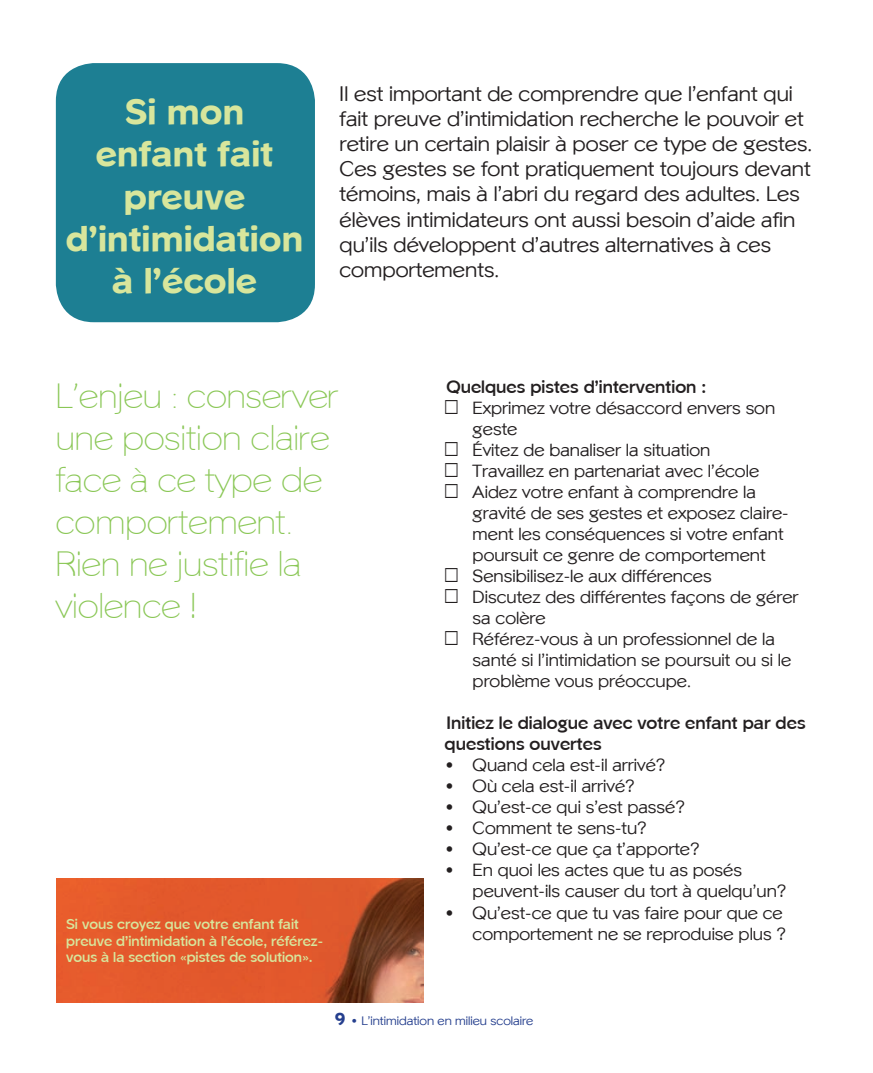
<style>
.page{position:relative;width:873px;height:1073px;background:#fff}
.page>*{position:absolute;margin:0;border:0;box-sizing:border-box;transform-origin:0 0}
.t1{font:35px/42px "Phinster Fine";color:#8ac756}
.t2{font:800 35px/42px "Phinster";color:#d8e69c;text-align:center}
.t3{font:21px/25.2px "Phinster";color:#231f20}
.t4{font:17.5px/21px "Phinster";color:#231f20}
.t5{font:700 17.5px/21px "Phinster";color:#231f20}
.t6{font:700 14px/16.8px "Phinster";color:#d7e69c}
.t7{font:12.25px "Phinster";color:#253f8e}
.s1{font-weight:800;font-size:17.5px}
</style>
<div class="page">
<div style="left:56px;top:63px;width:259px;height:259px;background:#1d7f93;border-radius:38px"></div>
<img style="left:56px;top:878px;width:367px;height:124px">
<h1 class="t2" style="left:66px;top:91px;width:239px">Si mon enfant fait preuve d’intimidation à l’école</h1>
<p class="t3" style="left:339px;top:81px;width:474px">Il est important de comprendre que l’enfant qui fait preuve d’intimidation recherche le pouvoir et retire un certain plaisir à poser ce type de gestes.<br>Ces gestes se font pratiquement toujours devant témoins, mais à l’abri du regard des adultes. Les élèves intimidateurs ont aussi besoin d’aide afin qu’ils développent d’autres alternatives à ces comportements.</p>
<h1 class="t1" style="left:56px;top:374px;width:285px">L’enjeu : conserver une position claire face à ce type de comportement.<br>Rien ne justifie la violence !</h1>
<p class="t6" style="left:66px;top:915px;width:258px">Si vous croyez que votre enfant fait preuve d’intimidation à l’école, référez&shy;vous à la section «pistes de solution».</p>
<p class="t5" style="left:446px;top:376px;width:261px">Quelques pistes d’intervention :</p>
<p class="t4" style="left:472px;top:397px;width:304px;text-indent:-28px">➢ Exprimez votre désaccord envers son geste</p>
<p class="t4" style="left:444px;top:439px;width:267px">➢ Évitez de banaliser la situation</p>
<p class="t4" style="left:444px;top:460px;width:316px">➢ Travaillez en partenariat avec l’école</p>
<p class="t4" style="left:472px;top:481px;width:317px;text-indent:-28px">➢ Aidez votre enfant à comprendre la gravité de ses gestes et exposez claire&shy;ment les conséquences si votre enfant poursuit ce genre de comportement</p>
<p class="t4" style="left:444px;top:565px;width:268px">➢ Sensibilisez-le aux différences</p>
<p class="t4" style="left:472px;top:586px;width:327px;text-indent:-28px">➢ Discutez des différentes façons de gérer sa colère</p>
<p class="t4" style="left:472px;top:628px;width:320px;text-indent:-28px">➢ Référez-vous à un professionnel de la santé si l’intimidation se poursuit ou si le problème vous préoccupe.</p>
<p class="t5" style="left:444px;top:712px;width:362px">Initiez le dialogue avec votre enfant par des questions ouvertes</p>
<p class="t4" style="left:444px;top:754px;width:222px">• Quand cela est-il arrivé?</p>
<p class="t4" style="left:444px;top:775px;width:192px">• Où cela est-il arrivé?</p>
<p class="t4" style="left:444px;top:796px;width:242px">• Qu’est-ce qui s’est passé?</p>
<p class="t4" style="left:444px;top:817px;width:204px">• Comment te sens-tu?</p>
<p class="t4" style="left:444px;top:838px;width:256px">• Qu’est-ce que ça t’apporte?</p>
<p class="t4" style="left:472px;top:859px;width:315px;text-indent:-28px">• En quoi les actes que tu as posés peuvent-ils causer du tort à quelqu’un?</p>
<p class="t4" style="left:444px;top:901px;width:343px;text-align:right">• Qu’est-ce que tu vas faire pour que ce comportement ne se reproduise plus ?</p>
<p class="t7" style="left:335px;top:1013px;width:200px"><span class="s1">9</span> • L’intimidation en milieu scolaire</p>
</div>
